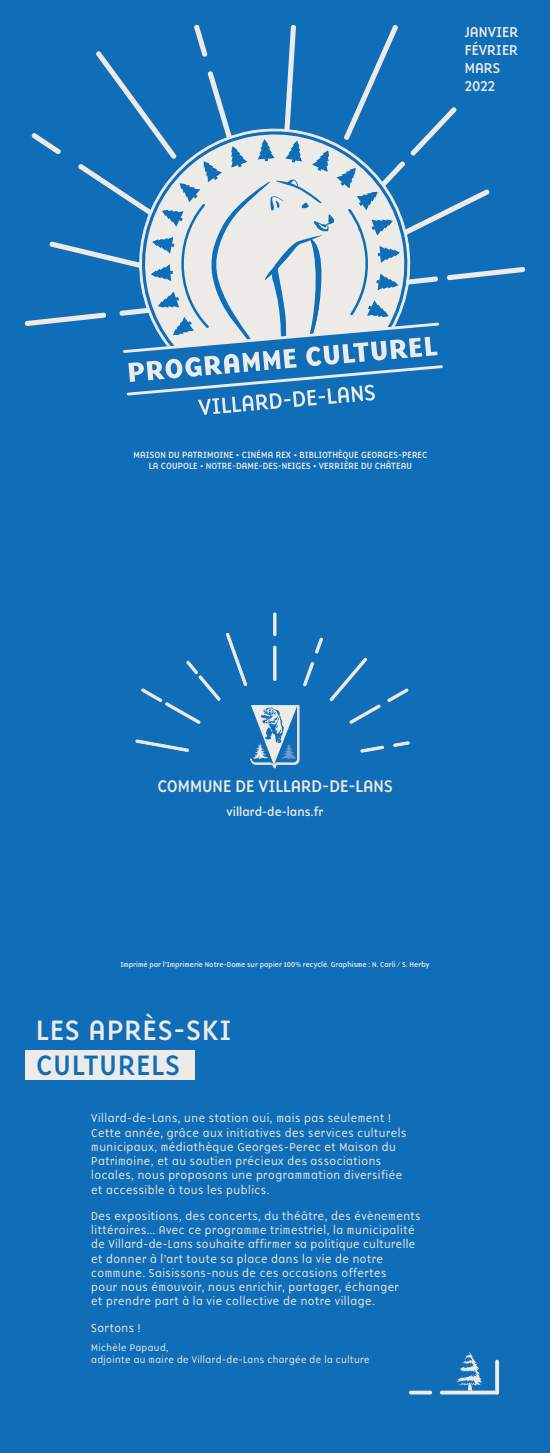
<style>
.page{position:relative;width:550px;height:1453px;background:#fff}
.page>*{position:absolute;margin:0;border:0;box-sizing:border-box;transform-origin:0 0}
.t1{font:29.12px "Base 900 Sans OT";letter-spacing:.04em;color:#ecebe7}
.t2{font:29.12px "Base 900 Sans OT";letter-spacing:.04em;color:#106db7}
.t3{font:17.5px "Base 900 Sans OT";color:#ecebe7}
.t4{font:14.88px/17.9px "Base 900 Sans OT";color:#ecebe7}
.t5{font:12.5px "Base 900 Sans OT";color:#ecebe7}
.t6{font:300 11.88px/14.2px "Base 900 Sans OT";letter-spacing:.04em;color:#ecebe7}
.t7{font:300 10px/12px "Base 900 Sans OT";letter-spacing:.04em;color:#ecebe7}
.t8{font:9.38px/11.2px "Base 900 Sans OT";letter-spacing:.01em;color:#ecebe7;text-align:center}
.t9{font:7.5px "Base 900 Sans OT";color:#ecebe7}
</style>
<div class="page">
<div style="left:0;top:0;width:549px;height:1453px;background:#106db7"></div>
<svg style="left:24px;top:24px;width:502px;height:391px"></svg>
<svg style="left:135px;top:612px;width:275px;height:156px"></svg>
<svg style="left:409px;top:1390px;width:23px;height:4px"></svg>
<div style="left:25px;top:1050px;width:169px;height:30px;background:#ecebe7"></div>
<svg style="left:440px;top:1351px;width:59px;height:44px"></svg>
<p class="t4" style="left:464px;top:23px;width:55px">JANVIER<br>FÉVRIER<br>MARS<br>2022</p>
<p class="t8" style="left:133px;top:449px;width:295px">MAISON DU PATRIMOINE • CINÉMA REX • BIBLIOTHÈQUE GEORGES-PEREC<br>LA COUPOLE • NOTRE-DAME-DES-NEIGES • VERRIÈRE DU CHÂTEAU</p>
<h2 class="t3" style="left:157px;top:776px;width:237px">COMMUNE DE VILLARD-DE-LANS</h2>
<p class="t5" style="left:226px;top:804px;width:98px">villard-de-lans.fr</p>
<p class="t9" style="left:120px;top:960px;width:310px">Imprimé par l’Imprimerie Notre-Dame sur papier 100% recyclé. Graphisme : N. Carli / S. Herby</p>
<h1 class="t1" style="left:36px;top:1013px;width:197px">LES APRÈS-SKI</h1>
<h1 class="t2" style="left:36px;top:1048px;width:145px">CULTURELS</h1>
<p class="t6" style="left:91px;top:1111px;width:316px">Villard-de-Lans, une station oui, mais pas seulement !<br>Cette année, grâce aux initiatives des services culturels municipaux, médiathèque Georges-Perec et Maison du Patrimoine, et au soutien précieux des associations locales, nous proposons une programmation diversifiée et accessible à tous les publics.</p>
<p class="t6" style="left:91px;top:1209px;width:330px">Des expositions, des concerts, du théâtre, des évènements littéraires… Avec ce programme trimestriel, la municipalité de Villard-de-Lans souhaite affirmer sa politique culturelle et donner à l’art toute sa place dans la vie de notre commune. Saisissons-nous de ces occasions offertes<br>pour nous émouvoir, nous enrichir, partager, échanger<br>et prendre part à la vie collective de notre village.</p>
<p class="t6" style="left:91px;top:1320px;width:51px">Sortons !</p>
<p class="t7" style="left:91px;top:1342px;width:279px">Michèle Papaud,<br>adjointe au maire de Villard-de-Lans chargée de la culture</p>
</div>
